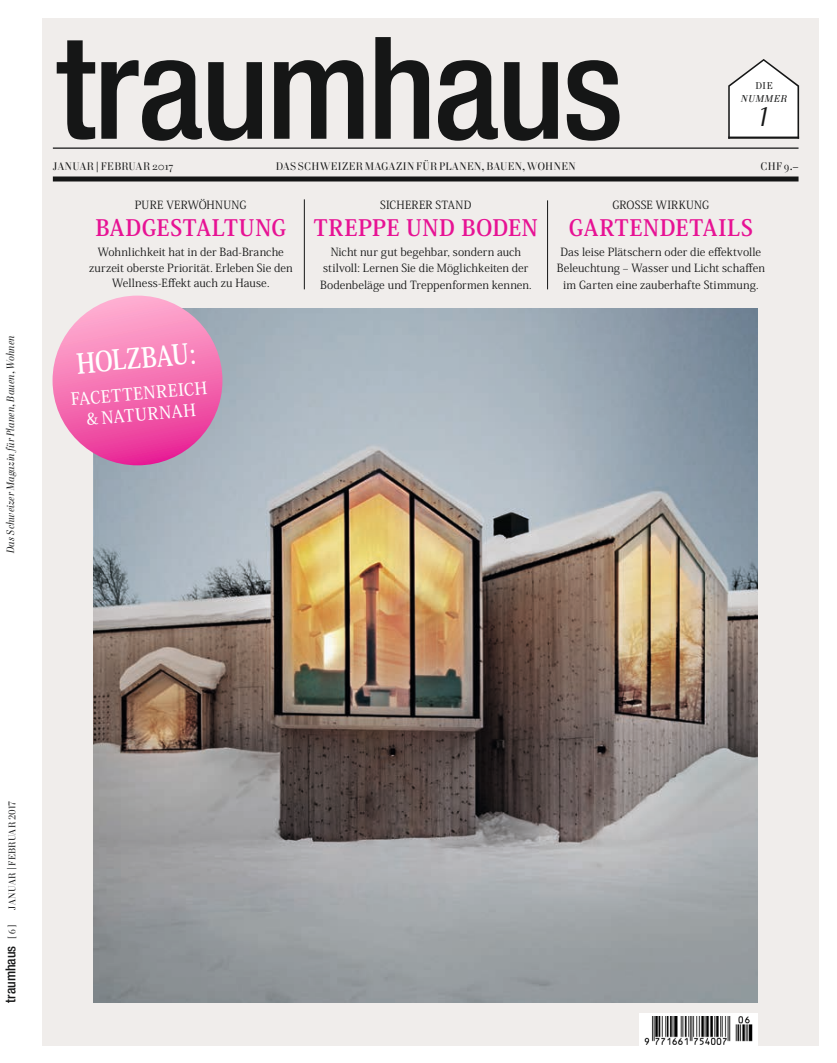
<style>
.page{position:relative;width:837px;height:1063px;background:#fff}
.page>*{position:absolute;margin:0;border:0;box-sizing:border-box;transform-origin:0 0}
.t1{font:500 condensed 142.38px "Helvetica Neue LT Com";letter-spacing:-.02em;color:#151616}
.t2{font:italic 27.75px "Cellini OT";color:#151616;scale:.9 1}
.t3{font:700 27.5px "Koz Min Pro";color:#fff;scale:.9 1}
.t4{font:700 22.5px "Koz Min Pro";letter-spacing:.025em;color:#e71294}
.t5{font:500 16.88px/21.2px "Koz Min Pro";color:#fff;text-align:center}
.t6{font:500 condensed 13.75px "Helvetica Neue LT Com";color:#151616}
.t7{font:11.25px/16.2px "Koz Min Pro";color:#151616;text-align:center}
.t8{font:11.25px "Cellini Titl OT";letter-spacing:.035em;color:#151616}
.t9{font:11.25px "Koz Min Pro";letter-spacing:.02em;color:#151616}
.t10{font:italic 11px "Cellini Titl OT";letter-spacing:.02em;color:#151616;scale:.9 1}
.t11{font:italic 10.12px "Cellini OT";letter-spacing:.065em;color:#151616}
.t12{font:10.12px "Cellini OT";color:#151616}
.t13{font:10px "Cellini Titl OT";letter-spacing:.02em;color:#151616}
.s1{font-family:"Cellini Titl OT";font-weight:400;font-stretch:normal;font-size:10px}
</style>
<div class="page">
<div style="left:42px;top:18px;width:776px;height:1027px;background:#f0edeb"></div>
<img style="left:94px;top:308px;width:663px;height:695px">
<svg style="left:52px;top:296px;width:170px;height:169px;background:#f471b3"></svg>
<svg style="left:728px;top:59px;width:70px;height:78px"></svg>
<hr style="left:728px;top:137px;width:70px;height:2px;background:#151616">
<hr style="left:53px;top:148px;width:745px;height:1px;background:#151616">
<div style="left:53px;top:177px;width:745px;height:5px;background:#151616"></div>
<hr style="left:547px;top:200px;width:1px;height:89px;background:#151616">
<hr style="left:304px;top:199px;width:1px;height:90px;background:#151616">
<div style="left:638px;top:1013px;width:119px;height:37px;background:#fff"></div>
<img style="left:644px;top:1016px;width:109px;height:29px">
<p class="t10" style="left:4px;top:553px;width:244px;rotate:-90deg">Das Schweizer Magazin für Planen, Bauen, Wohnen</p>
<h1 class="t1" style="left:56px;top:37px;width:568px">traumhaus</h1>
<p class="t12" style="left:755px;top:80px;width:19px">DIE</p>
<p class="t11" style="left:741px;top:93px;width:47px">NUMMER</p>
<h2 class="t2" style="left:757px;top:101px;width:15px">1</h2>
<p class="t8" style="left:53px;top:159px;width:122px">JANUAR | FEBRUAR 2017</p>
<p class="t8" style="left:275px;top:159px;width:301px">DAS SCHWEIZER MAGAZIN FÜR PLANEN, BAUEN, WOHNEN</p>
<p class="t8" style="left:760px;top:159px;width:40px">CHF 9.–</p>
<p class="t9" style="left:135px;top:197px;width:113px">PURE VERWÖHNUNG</p>
<h3 class="t4" style="left:95px;top:212px;width:192px">BADGESTALTUNG</h3>
<p class="t7" style="left:89px;top:243px;width:205px">Wohnlichkeit hat in der Bad-Branche zurzeit oberste Priorität. Erleben Sie den</p>
<p class="t7" style="left:112px;top:275px;width:159px">Wellness-Effekt auch zu Hause.</p>
<p class="t7" style="left:380px;top:196px;width:93px">SICHERER STAND</p>
<h3 class="t4" style="left:314px;top:212px;width:225px">TREPPE UND BODEN</h3>
<p class="t7" style="left:320px;top:243px;width:213px">Nicht nur gut begehbar, sondern auch stilvoll: Lernen Sie die Möglichkeiten der<br>Bodenbeläge und Treppenformen kennen.</p>
<p class="t7" style="left:612px;top:196px;width:98px">GROSSE WIRKUNG</p>
<h3 class="t4" style="left:568px;top:212px;width:186px">GARTENDETAILS</h3>
<p class="t7" style="left:556px;top:243px;width:209px">Das leise Plätschern oder die effektvolle<br>Beleuchtung ‒ Wasser und Licht schaffen im Garten eine zauberhafte Stimmung.</p>
<h3 class="t3" style="left:75px;top:344px;width:134px;rotate:-5deg">HOLZBAU:</h3>
<h3 class="t5" style="left:70px;top:388px;width:138px;rotate:-5deg">FACETTENREICH &amp; NATURNAH</h3>
<p class="t13" style="left:6px;top:910px;width:109px;rotate:-90deg">JANUAR |FEBRUAR 2017</p>
<p class="t6" style="left:6px;top:1003px;width:79px;rotate:-90deg">traumhaus <span class="s1">[6 ]</span></p>
</div>
